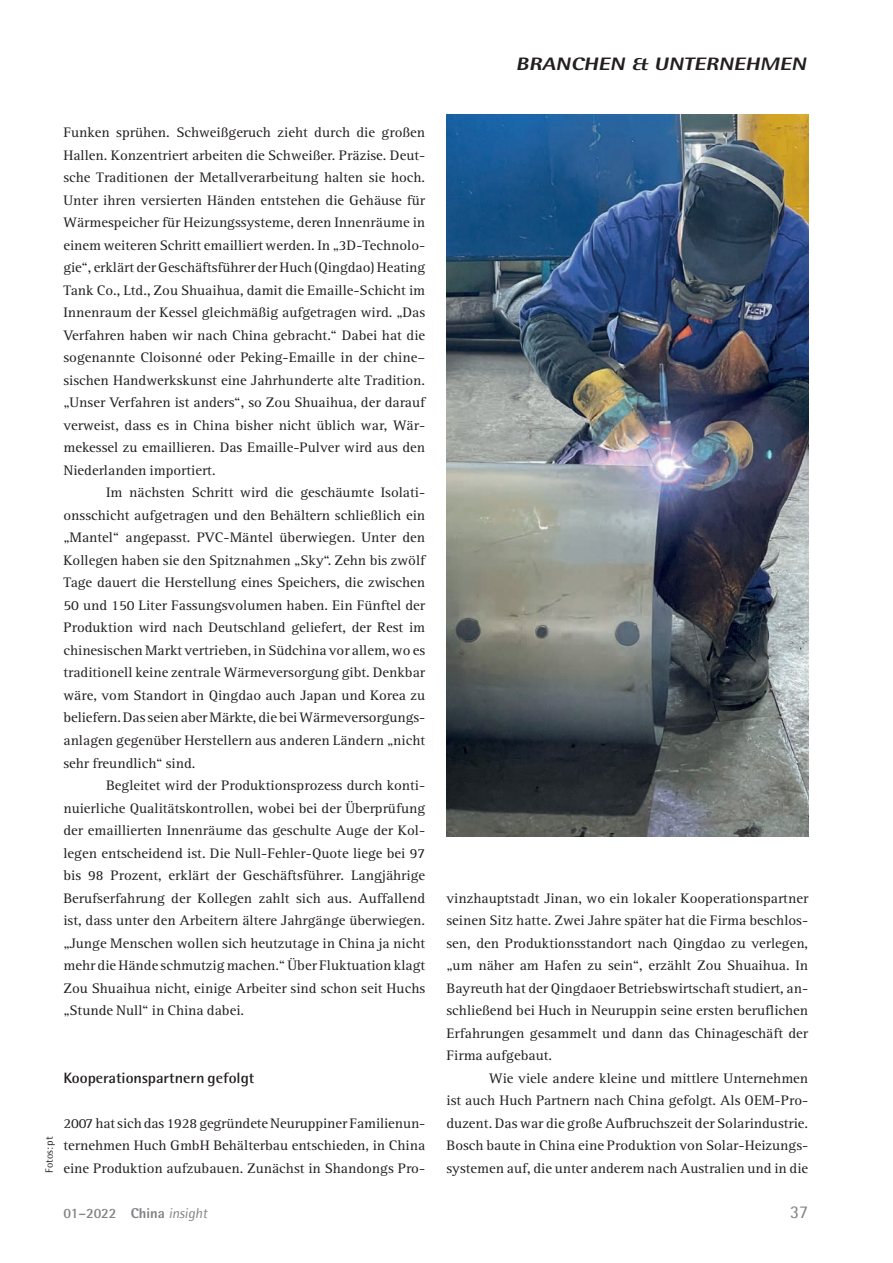
<style>
.page{position:relative;width:893px;height:1263px;background:#fff}
.page>*{position:absolute;margin:0;border:0;box-sizing:border-box;transform-origin:0 0}
.t1{font:italic 800 18px "Rotis Semi Sans";color:#231f20;scale:1.25 1}
.t2{font:18px "Rotis Semi Sans";color:#808285}
.t3{font:700 15px "Rotis Semi Sans";color:#231f20;scale:1.05 1}
.t4{font:14.25px/22.5px "Rotis Serif";color:#231f20;text-align:justify;scale:1.05 1}
.t5{font:700 14.25px "Rotis Semi Sans";letter-spacing:-.01em;color:#808285}
.t6{font:10.5px "Rotis Semi Sans";color:#231f20}
.s1{font-weight:800}
.s2{font-weight:400}
</style>
<div class="page">
<img style="left:446px;top:114px;width:361px;height:721px">
<p class="t1" style="left:515px;top:53px;width:237px">BRANCHEN &amp; UNTERNEHMEN</p>
<p class="t4" style="left:63px;top:121px;width:346px">Funken sprühen. Schweißgeruch zieht durch die großen Hallen. Konzentriert arbeiten die Schweißer. Präzise. Deut&shy;sche Traditionen der Metallverarbeitung halten sie hoch.<br>Unter ihren versierten Händen entstehen die Gehäuse für Wärmespeicher für Heizungssysteme, deren Innenräume in einem weiteren Schritt emailliert werden. In „3D-Technolo&shy;gie“, erklärt der Geschäftsführer der Huch (Qingdao) Heating Tank Co., Ltd., Zou Shuaihua, damit die Emaille-Schicht im Innenraum der Kessel gleichmäßig aufgetragen wird. „Das Verfahren haben wir nach China gebracht.“ Dabei hat die sogenannte Cloisonné oder Peking-Emaille in der chine– sischen Handwerkskunst eine Jahrhunderte alte Tradition. „Unser Verfahren ist anders“, so Zou Shuaihua, der darauf verweist, dass es in China bisher nicht üblich war, Wär&shy;mekessel zu emaillieren. Das Emaille-Pulver wird aus den Niederlanden importiert.</p>
<p class="t4" style="left:63px;top:481px;width:346px;text-indent:43px">Im nächsten Schritt wird die geschäumte Isolati&shy;onsschicht aufgetragen und den Behältern schließlich ein „Mantel“ angepasst. PVC-Mäntel überwiegen. Unter den Kollegen haben sie den Spitznahmen „Sky“. Zehn bis zwölf Tage dauert die Herstellung eines Speichers, die zwischen 50 und 150 Liter Fassungsvolumen haben. Ein Fünftel der Produktion wird nach Deutschland geliefert, der Rest im chinesischen Markt vertrieben, in Südchina vor allem, wo es traditionell keine zentrale Wärmeversorgung gibt. Denkbar wäre, vom Standort in Qingdao auch Japan und Korea zu beliefern. Das seien aber Märkte, die bei Wärmeversorgungs&shy;anlagen gegenüber Herstellern aus anderen Ländern „nicht sehr freundlich“ sind.</p>
<p class="t4" style="left:63px;top:774px;width:346px;text-indent:43px">Begleitet wird der Produktionsprozess durch konti&shy;nuierliche Qualitätskontrollen, wobei bei der Überprüfung der emaillierten Innenräume das geschulte Auge der Kol&shy;legen entscheidend ist. Die Null-Fehler-Quote liege bei 97 bis 98 Prozent, erklärt der Geschäftsführer. Langjährige Berufserfahrung der Kollegen zahlt sich aus. Auffallend ist, dass unter den Arbeitern ältere Jahrgänge überwiegen. „Junge Menschen wollen sich heutzutage in China ja nicht mehr die Hände schmutzig machen.“ Über Fluktuation klagt Zou Shuaihua nicht, einige Arbeiter sind schon seit Huchs „Stunde Null“ in China dabei.</p>
<p class="t6" style="left:43px;top:1172px;width:38px;rotate:-90deg">Fotos: pt</p>
<p class="t3" style="left:63px;top:1068px;width:183px">Kooperationspartnern gefolgt</p>
<p class="t4" style="left:63px;top:1111px;width:346px">2007 hat sich das 1928 gegründete Neuruppiner Familienun&shy;ternehmen Huch GmbH Behälterbau entschieden, in China eine Produktion aufzubauen. Zunächst in Shandongs Pro-</p>
<p class="t4" style="left:446px;top:886px;width:346px">vinzhauptstadt Jinan, wo ein lokaler Kooperationspartner seinen Sitz hatte. Zwei Jahre später hat die Firma beschlos&shy;sen, den Produktionsstandort nach Qingdao zu verlegen, „um näher am Hafen zu sein“, erzählt Zou Shuaihua. In Bayreuth hat der Qingdaoer Betriebswirtschaft studiert, an&shy;schließend bei Huch in Neuruppin seine ersten beruflichen Erfahrungen gesammelt und dann das Chinageschäft der Firma aufgebaut.</p>
<p class="t4" style="left:446px;top:1066px;width:346px;text-indent:43px">Wie viele andere kleine und mittlere Unternehmen ist auch Huch Partnern nach China gefolgt. Als OEM-Pro&shy;duzent. Das war die große Aufbruchszeit der Solarindustrie.<br>Bosch baute in China eine Produktion von Solar-Heizungs-</p>
<p class="t4" style="left:446px;top:1156px;width:346px">systemen auf, die unter anderem nach Australien und in die</p>
<p class="t5" style="left:63px;top:1203px;width:148px">01–2022 <span class="s1">China</span> <span class="s2">insight</span></p>
<p class="t2" style="left:789px;top:1200px;width:20px">37</p>
</div>
